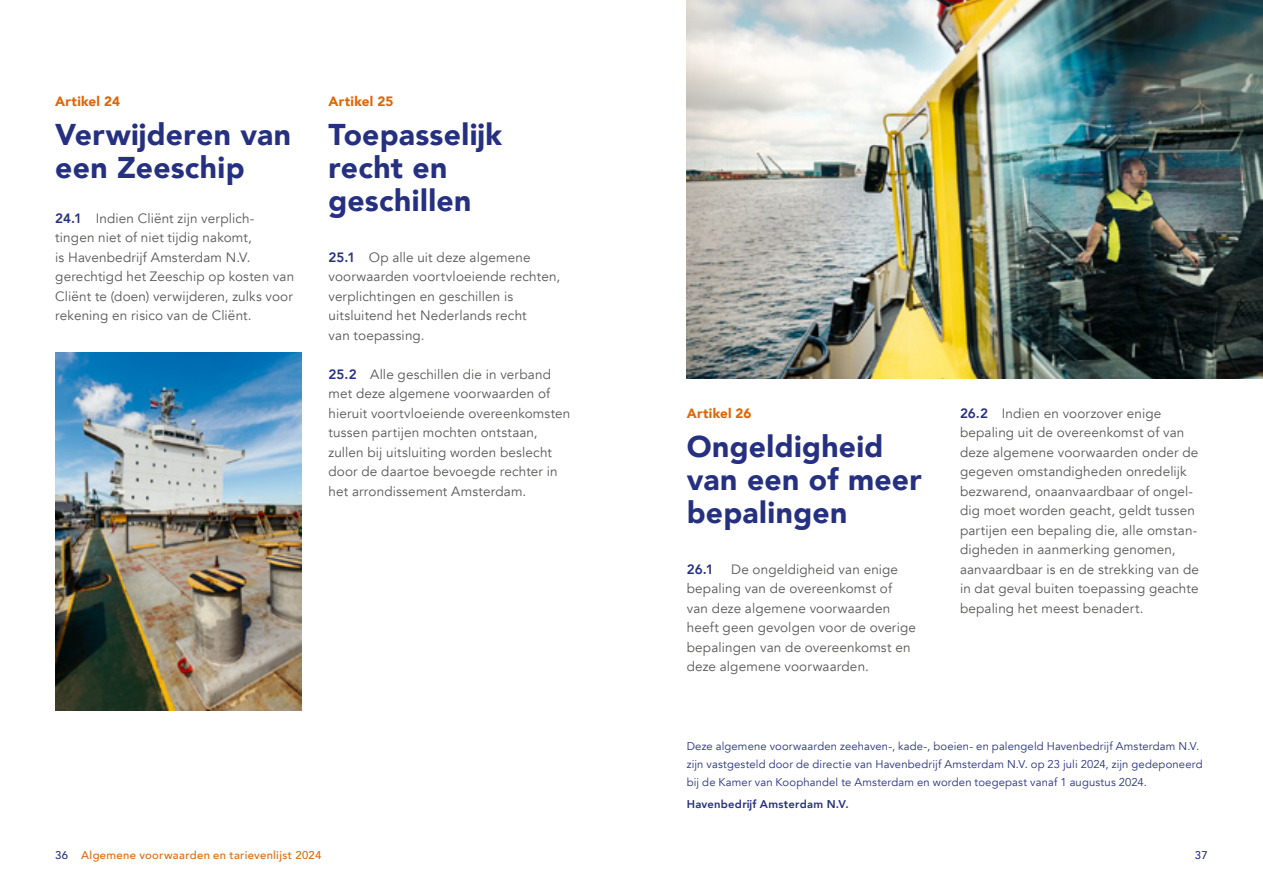
<style>
.page{position:relative;width:1263px;height:893px;background:#fff}
.page>*{position:absolute;margin:0;border:0;box-sizing:border-box;transform-origin:0 0}
.t1{font:900 30px/33px "Avenir";letter-spacing:.01em;color:#253081}
.t2{font:13.5px/19.5px "Avenir";letter-spacing:.01em;color:#575756}
.t3{font:900 13.5px "Avenir";letter-spacing:.02em;color:#e06605}
.t4{font:800 13.5px "Avenir";color:#253081}
.t5{font:11.25px/18px "Avenir";letter-spacing:.015em;color:#253081}
.t6{font:500 11.25px "Avenir";letter-spacing:.03em;color:#e06605}
.t7{font:800 11.25px "Avenir";letter-spacing:.025em;color:#253081}
.t8{font:500 11.25px "Avenir";color:#253081}
.s1{font-weight:800;color:#253081}
.s2{color:#253081}
</style>
<div class="page">
<img style="left:687px;top:0;width:576px;height:379px">
<img style="left:55px;top:352px;width:247px;height:358px">
<p class="t3" style="left:55px;top:90px;width:66px">Artikel 24</p>
<h1 class="t1" style="left:55px;top:117px;width:237px">Verwijderen van een Zeeschip</h1>
<p class="t2" style="left:55px;top:209px;width:240px"><span class="s1">24.1</span> Indien Cliënt zijn verplich&shy;tingen niet of niet tijdig nakomt,<br>is Havenbedrijf Amsterdam N.V. gerechtigd het Zeeschip op kosten van Cliënt te (doen) verwijderen, zulks voor rekening en risico van de Cliënt.</p>
<p class="t3" style="left:328px;top:90px;width:66px">Artikel 25</p>
<h1 class="t1" style="left:328px;top:117px;width:175px">Toepasselijk recht en geschillen</h1>
<p class="t2" style="left:328px;top:248px;width:233px"><span class="s1">25.1</span> Op alle uit deze algemene voorwaarden voortvloeiende rechten, verplichtingen en geschillen is uitsluitend het Nederlands recht<br>van toepassing.</p>
<p class="t2" style="left:328px;top:365px;width:243px"><span class="s1">25.2</span> Alle geschillen die in verband met deze algemene voorwaarden of hieruit voortvloeiende overeenkomsten tussen partijen mochten ontstaan, zullen bij uitsluiting worden beslecht door de daartoe bevoegde rechter in het arrondissement Amsterdam.</p>
<p class="t3" style="left:687px;top:402px;width:66px">Artikel 26</p>
<h1 class="t1" style="left:687px;top:429px;width:236px">Ongeldigheid van een of meer bepalingen</h1>
<p class="t4" style="left:687px;top:559px;width:28px">26.1</p>
<p class="t2" style="left:687px;top:560px;width:231px;text-indent:44px">De ongeldigheid van enige bepaling van de overeenkomst of van deze algemene voorwaarden heeft geen gevolgen voor de overige bepalingen van de overeenkomst en deze algemene voorwaarden.</p>
<p class="t2" style="left:960px;top:404px;width:240px"><span class="s1">26.2</span> Indien en voorzover enige bepaling uit de overeenkomst of van deze algemene voorwaarden onder de gegeven omstandigheden onredelijk bezwarend, onaanvaardbaar of ongel&shy;dig moet worden geacht, geldt tussen partijen een bepaling die, alle omstan&shy;digheden in aanmerking genomen, aanvaardbaar is en de strekking van de in dat geval buiten toepassing geachte bepaling het meest benadert.</p>
<p class="t5" style="left:687px;top:737px;width:517px">Deze algemene voorwaarden zeehaven-, kade-, boeien- en palengeld Havenbedrijf Amsterdam N.V. zijn vastgesteld door de directie van Havenbedrijf Amsterdam N.V. op 23 juli 2024, zijn gedeponeerd bij de Kamer van Koophandel te Amsterdam en worden toegepast vanaf 1 augustus 2024.</p>
<p class="t7" style="left:687px;top:795px;width:163px">Havenbedrijf Amsterdam N.V.</p>
<p class="t6" style="left:55px;top:845px;width:267px"><span class="s2">36</span> Algemene voorwaarden en tarievenlijst 2024</p>
<p class="t8" style="left:1195px;top:845px;width:14px">37</p>
</div>
